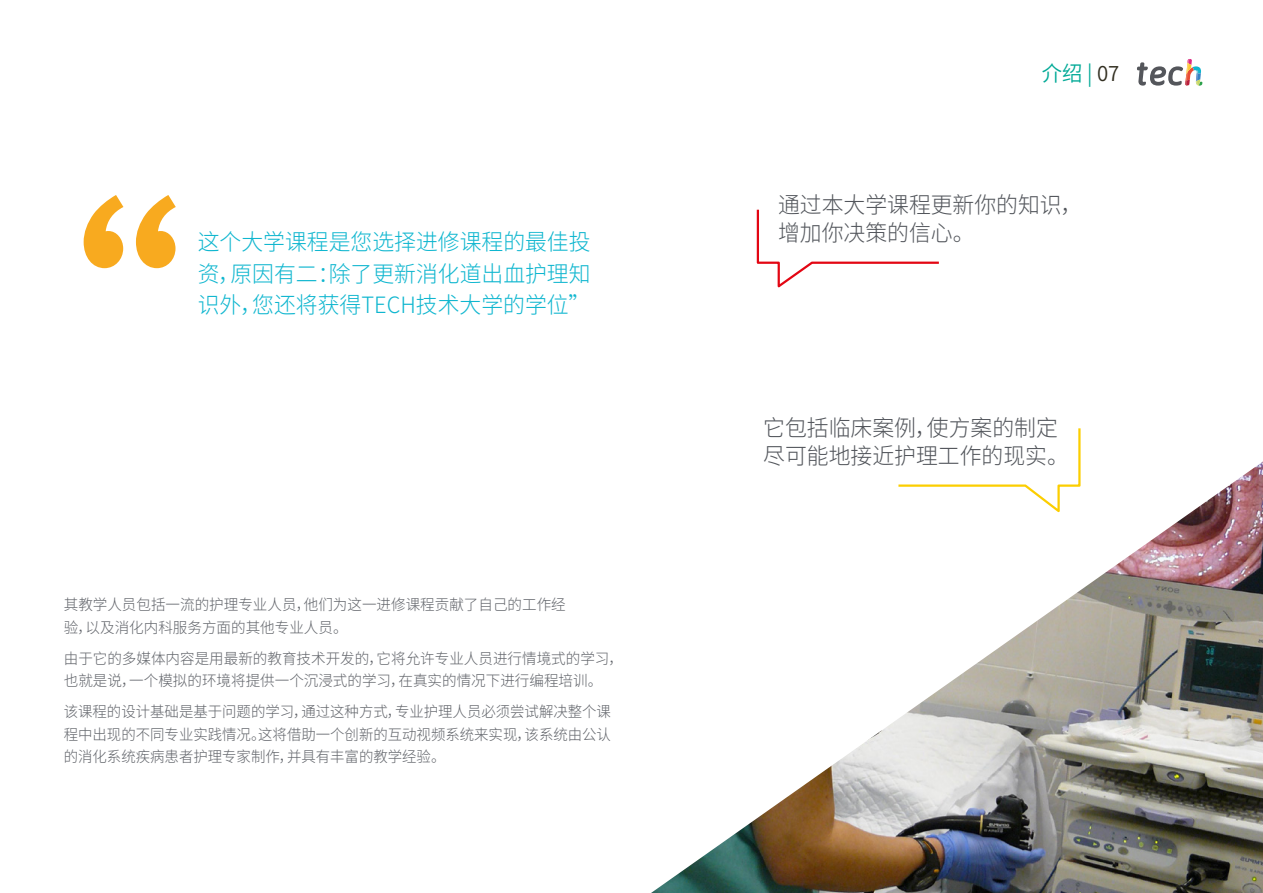
<style>
.page{position:relative;width:1263px;height:893px;background:#fff}
.page>*{position:absolute;margin:0;border:0;box-sizing:border-box;transform-origin:0 0}
.t1{font:300 22.5px/31.5px "Source Han Sans CN";color:#0fb6cf;text-align:justify}
.t2{font:300 22.5px/28.5px "Source Han Sans CN";color:#52555b}
.t3{font:21px "Source Han Sans CN";color:#00a996}
.t4{font:300 15px/22.5px "Source Han Sans CN";color:#61646a}
.t5{font:300 15px/22.5px "Source Han Sans CN";color:#61646a;text-align:justify;scale:.96 1}
.s1{color:#11b6cf}
.s2{color:#312e20}
</style>
<div class="page">
<svg style="left:84px;top:195px;width:92px;height:73px"></svg>
<svg style="left:1078px;top:428px;width:3px;height:33px"></svg>
<img style="left:651px;top:461px;width:612px;height:432px">
<svg style="left:756px;top:209px;width:183px;height:79px"></svg>
<svg style="left:1137px;top:59px;width:65px;height:27px"></svg>
<h1 class="t1" style="left:198px;top:227px;width:394px">这个大学课程是您选择进修课程的最佳投资，原因有二：除了更新消化道出血护理知识外，您还将获得TECH技术大学的学位<span class="s1">”</span></h1>
<p class="t4" style="left:64px;top:594px;width:503px">其教学人员包括一流的护理专业人员，他们为这一进修课程贡献了自己的工作经验，以及消化内科服务方面的其他专业人员。</p>
<p class="t4" style="left:64px;top:647px;width:561px">由于它的多媒体内容是用最新的教育技术开发的，它将允许专业人员进行情境式的学习，也就是说，一个模拟的环境将提供一个沉浸式的学习，在真实的情况下进行编程培训。</p>
<p class="t5" style="left:64px;top:701px;width:572px">该课程的设计基础是基于问题的学习，通过这种方式，专业护理人员必须尝试解决整个课程中出现的不同专业实践情况。这将借助一个创新的互动视频系统来实现，该系统由公认的消化系统疾病患者护理专家制作，并具有丰富的教学经验。</p>
<h2 class="t3" style="left:1042px;top:61px;width:79px">介绍 | <span class="s2">07</span></h2>
<h1 class="t2" style="left:778px;top:191px;width:306px">通过本大学课程更新你的知识，增加你决策的信心。</h1>
<h1 class="t2" style="left:763px;top:414px;width:307px">它包括临床案例，使方案的制定尽可能地接近护理工作的现实。</h1>
</div>
